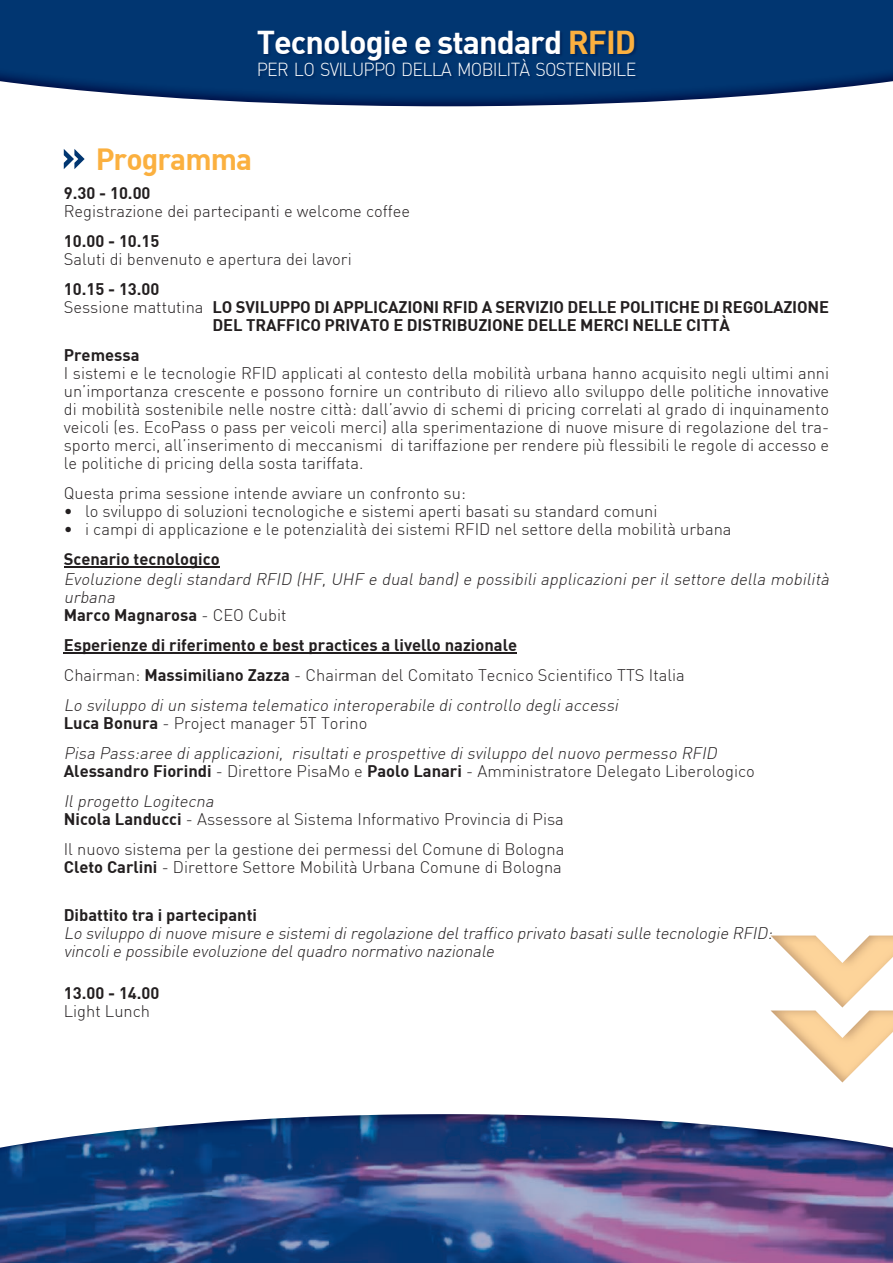
<style>
.page{position:relative;width:893px;height:1263px;background:#fff}
.page>*{position:absolute;margin:0;border:0;box-sizing:border-box;transform-origin:0 0}
.t1{font:32.4px "DIN";letter-spacing:-.03em;color:#fff}
.t2{font:30px "DIN";letter-spacing:-.03em;color:#fbb03f}
.t3{font:300 18.45px "DIN";letter-spacing:-.04em;color:#fff;scale:.96 1}
.t4{font:300 16.5px/18px "DIN";color:#231f20}
.t5{font:16.5px/30px "DIN";color:#231f20}
.t6{font:italic 300 16.5px/18px "DIN";color:#231f20}
.s1{color:#fbb03f}
.s2{font-weight:300}
.s3{font-weight:400;font-style:normal}
.s4{font-style:normal}
.s5{font-weight:300;font-style:italic}
.s6{font-weight:400}
.s7{font-style:italic}
</style>
<div class="page">
<img style="left:0;top:0;width:893px;height:106px">
<img style="left:0;top:1114px;width:893px;height:149px">
<hr style="left:64px;top:566px;width:156px;height:1px;background:#231f20">
<hr style="left:64px;top:652px;width:453px;height:2px;background:#231f20">
<svg style="left:64px;top:149px;width:21px;height:20px"></svg>
<img style="left:773px;top:935px;width:120px;height:72px">
<img style="left:770px;top:1010px;width:123px;height:72px">
<img style="left:258px;top:31px;width:380px;height:49px">
<h1 class="t1" style="left:257px;top:21px;width:381px">Tecnologie e standard <span class="s1">RFID</span></h1>
<p class="t3" style="left:257px;top:58px;width:397px">PER LO SVILUPPO DELLA MOBILITÀ SOSTENIBILE</p>
<h2 class="t2" style="left:96px;top:139px;width:158px">Programma</h2>
<p class="t5" style="left:64px;top:177px;width:88px">9.30 - 10.00</p>
<p class="t4" style="left:64px;top:201px;width:348px">Registrazione dei partecipanti e welcome coffee</p>
<p class="t5" style="left:64px;top:225px;width:97px">10.00 - 10.15</p>
<p class="t4" style="left:64px;top:249px;width:289px">Saluti di benvenuto e apertura dei lavori</p>
<p class="t5" style="left:64px;top:273px;width:97px">10.15 - 13.00</p>
<p class="t5" style="left:64px;top:291px;width:767px"><span class="s2">Sessione mattutina</span> LO SVILUPPO DI APPLICAZIONI RFID A SERVIZIO DELLE POLITICHE DI REGOLAZIONE</p>
<p class="t5" style="left:213px;top:309px;width:519px">DEL TRAFFICO PRIVATO E DISTRIBUZIONE DELLE MERCI NELLE CITTÀ</p>
<p class="t5" style="left:64px;top:339px;width:77px">Premessa</p>
<p class="t4" style="left:64px;top:363px;width:767px;text-align:justify">I sistemi e le tecnologie RFID applicati al contesto della mobilità urbana hanno acquisito negli ultimi anni un’importanza crescente e possono fornire un contributo di rilievo allo sviluppo delle politiche innovative di mobilità sostenibile nelle nostre città: dall’avvio di schemi di pricing correlati al grado di inquinamento veicoli (es. EcoPass o pass per veicoli merci) alla sperimentazione di nuove misure di regolazione del tra&shy;sporto merci, all’inserimento di meccanismi di tariffazione per rendere più flessibili le regole di accesso e le politiche di pricing della sosta tariffata.</p>
<p class="t4" style="left:64px;top:483px;width:404px">Questa prima sessione intende avviare un confronto su:</p>
<p class="t4" style="left:64px;top:501px;width:595px">• lo sviluppo di soluzioni tecnologiche e sistemi aperti basati su standard comuni</p>
<p class="t4" style="left:64px;top:519px;width:669px">• i campi di applicazione e le potenzialità dei sistemi RFID nel settore della mobilità urbana</p>
<p class="t5" style="left:64px;top:543px;width:157px">Scenario tecnologico</p>
<p class="t6" style="left:64px;top:570px;width:770px">Evoluzione degli standard RFID (HF, UHF e dual band) e possibili applicazioni per il settore della mobilità urbana<br><span class="s3">Marco Magnarosa</span> <span class="s4">- CEO Cubit</span></p>
<p class="t5" style="left:64px;top:629px;width:622px">Esperienze di riferimento e best practices a livello nazionale<br><span class="s2">Chairman:</span> Massimiliano Zazza <span class="s2">- Chairman del Comitato Tecnico Scientifico TTS Italia<br></span><span class="s5">Lo sviluppo diun sistema telematico interoperabile dicontrollo degliaccessi</span></p>
<p class="t6" style="left:64px;top:708px;width:658px;line-height:30px"><span class="s3">Luca Bonura</span> <span class="s4">- Project manager 5T Torino<br></span>Pisa Pass:aree diapplicazioni, risultatie prospettive disviluppo delnuovo permesso RFID</p>
<p class="t4" style="left:64px;top:756px;width:693px;line-height:30px"><span class="s6">Alessandro Fiorindi</span> - Direttore PisaMo e <span class="s6">Paolo Lanari</span> - Amministratore Delegato Liberologico<br><span class="s7">Ilprogetto Logitecna</span></p>
<p class="t4" style="left:64px;top:804px;width:502px;line-height:30px"><span class="s6">Nicola Landucci</span> - Assessore al Sistema Informativo Provincia di Pisa<br>Il nuovo sistema per la gestione dei permessi del Comune di Bologna</p>
<p class="t4" style="left:64px;top:858px;width:500px"><span class="s6">Cleto Carlini</span> - Direttore Settore Mobilità Urbana Comune di Bologna</p>
<p class="t5" style="left:64px;top:899px;width:195px">Dibattito tra i partecipanti</p>
<p class="t6" style="left:64px;top:924px;width:714px">Lo sviluppo dinuove misure e sistemidiregolazione deltraffico privato basatisulle tecnologie RFID: vincolie possibile evoluzione delquadro normativo nazionale</p>
<p class="t5" style="left:64px;top:977px;width:97px">13.00 - 14.00</p>
<p class="t4" style="left:64px;top:1002px;width:88px">Light Lunch</p>
</div>
